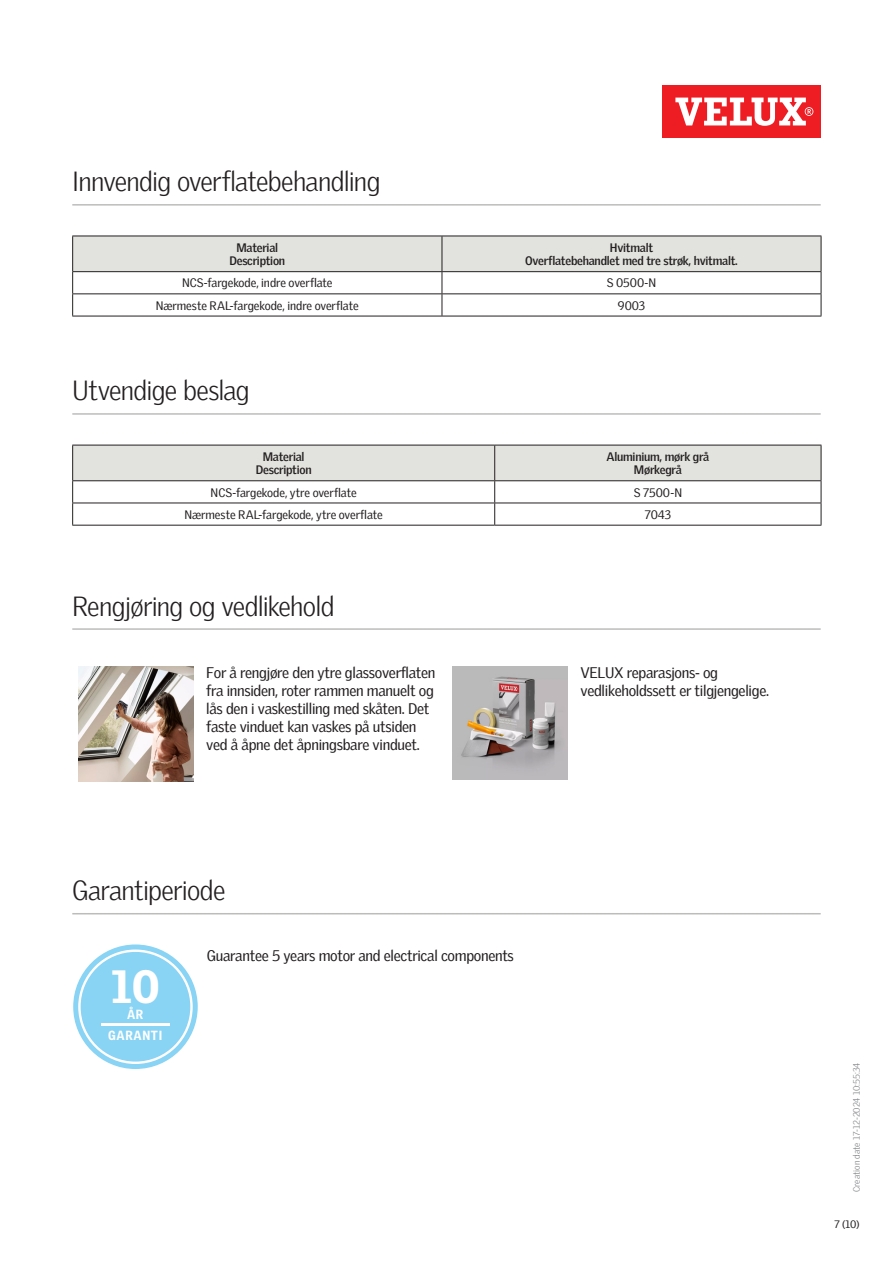
<style>
.page{position:relative;width:893px;height:1263px;background:#fff}
.page>*{position:absolute;margin:0;border:0;box-sizing:border-box;transform-origin:0 0}
.t1{font:900 45.3px "Velux Gothic";color:#fff}
.Headline_With_Line_B{font:300 27px "Velux Gothic";letter-spacing:-.025em;color:#231f20}
.Body_Regular{font:15px/18px "Velux Gothic";letter-spacing:-.02em;color:#231f20}
.t2{font:900 12.9px "Velux Gothic";letter-spacing:.05em;color:#fff;scale:.93 1}
.TableText{font:12px "Velux Gothic";letter-spacing:-.005em;color:#231f20}
.TableHeader{font:700 12px/13.5px "Velux Gothic";letter-spacing:-.02em;color:#231f20;text-align:center}
.t3{font:10.5px "Velux Gothic";color:#231f20}
.t4{font:300 9px "Velux Gothic";color:#7c7e81}
</style>
<div class="page">
<div style="left:662px;top:85px;width:159px;height:53px;background:#ee1d23"></div>
<svg style="left:675px;top:98px;width:138px;height:28px"></svg>
<hr style="left:72px;top:204px;width:749px;height:2px;background:#bcbdbb">
<hr style="left:72px;top:413px;width:749px;height:2px;background:#bcbdbb">
<hr style="left:72px;top:628px;width:749px;height:2px;background:#bcbdbb">
<hr style="left:72px;top:316px;width:370px;height:1px;background:#231f20">
<svg style="left:72px;top:236px;width:750px;height:80px"></svg>
<hr style="left:442px;top:316px;width:379px;height:1px;background:#231f20">
<hr style="left:72px;top:525px;width:423px;height:1px;background:#231f20">
<svg style="left:72px;top:445px;width:750px;height:80px"></svg>
<hr style="left:495px;top:525px;width:326px;height:1px;background:#231f20">
<img style="left:79px;top:666px;width:114px;height:115px">
<img style="left:453px;top:666px;width:115px;height:113px">
<hr style="left:72px;top:913px;width:749px;height:1px;background:#bcbdbb">
<svg style="left:73px;top:944px;width:125px;height:125px"></svg>
<div style="left:81px;top:952px;width:109px;height:109px;background:#89d3f4;border-radius:50%"></div>
<hr style="left:101px;top:1024px;width:69px;height:2px;background:#fff">
<p class="Headline_With_Line_B" style="left:72px;top:161px;width:310px">Innvendig overflatebehandling</p>
<p class="TableHeader" style="left:229px;top:240px;width:57px">Material<br>Description</p>
<p class="TableHeader" style="left:525px;top:240px;width:214px">Hvitmalt<br>Overflatebehandlet med tre strøk, hvitmalt.</p>
<p class="TableText" style="left:182px;top:274px;width:152px">NCS-fargekode, indre overflate</p>
<p class="TableText" style="left:607px;top:274px;width:51px">S 0500-N</p>
<p class="TableText" style="left:156px;top:296px;width:204px">Nærmeste RAL-fargekode, indre overflate</p>
<p class="TableText" style="left:618px;top:296px;width:29px">9003</p>
<p class="Headline_With_Line_B" style="left:72px;top:370px;width:179px">Utvendige beslag</p>
<p class="TableHeader" style="left:256px;top:449px;width:57px">Material<br>Description</p>
<p class="TableHeader" style="left:606px;top:449px;width:104px">Aluminium, mørk grå<br>Mørkegrå</p>
<p class="TableText" style="left:211px;top:483px;width:148px">NCS-fargekode, ytre overflate</p>
<p class="TableText" style="left:634px;top:483px;width:50px">S 7500-N</p>
<p class="TableText" style="left:184px;top:505px;width:200px">Nærmeste RAL-fargekode, ytre overflate</p>
<p class="TableText" style="left:645px;top:505px;width:28px">7043</p>
<p class="Headline_With_Line_B" style="left:72px;top:585px;width:264px">Rengjøring og vedlikehold</p>
<p class="Body_Regular" style="left:206px;top:662px;width:231px">For å rengjøre den ytre glassoverflaten fra innsiden, roter rammen manuelt og lås den i vaskestilling med skåten. Det faste vinduet kan vaskes på utsiden ved å åpne det åpningsbare vinduet.</p>
<p class="Body_Regular" style="left:580px;top:662px;width:190px">VELUX reparasjons- og vedlikeholdssett er tilgjengelige.</p>
<p class="Headline_With_Line_B" style="left:72px;top:870px;width:155px">Garantiperiode</p>
<p class="t1" style="left:111px;top:958px;width:50px">10</p>
<p class="t2" style="left:108px;top:1027px;width:60px">GARANTI</p>
<p class="t2" style="left:127px;top:1006px;width:19px">ÅR</p>
<p class="Body_Regular" style="left:207px;top:945px;width:308px">Guarantee 5 years motor and electrical components</p>
<p class="t4" style="left:850px;top:1192px;width:131px;rotate:-90deg">Creation date 17-12-2024 10:55:34</p>
<p class="t3" style="left:834px;top:1216px;width:27px">7 (10)</p>
</div>
